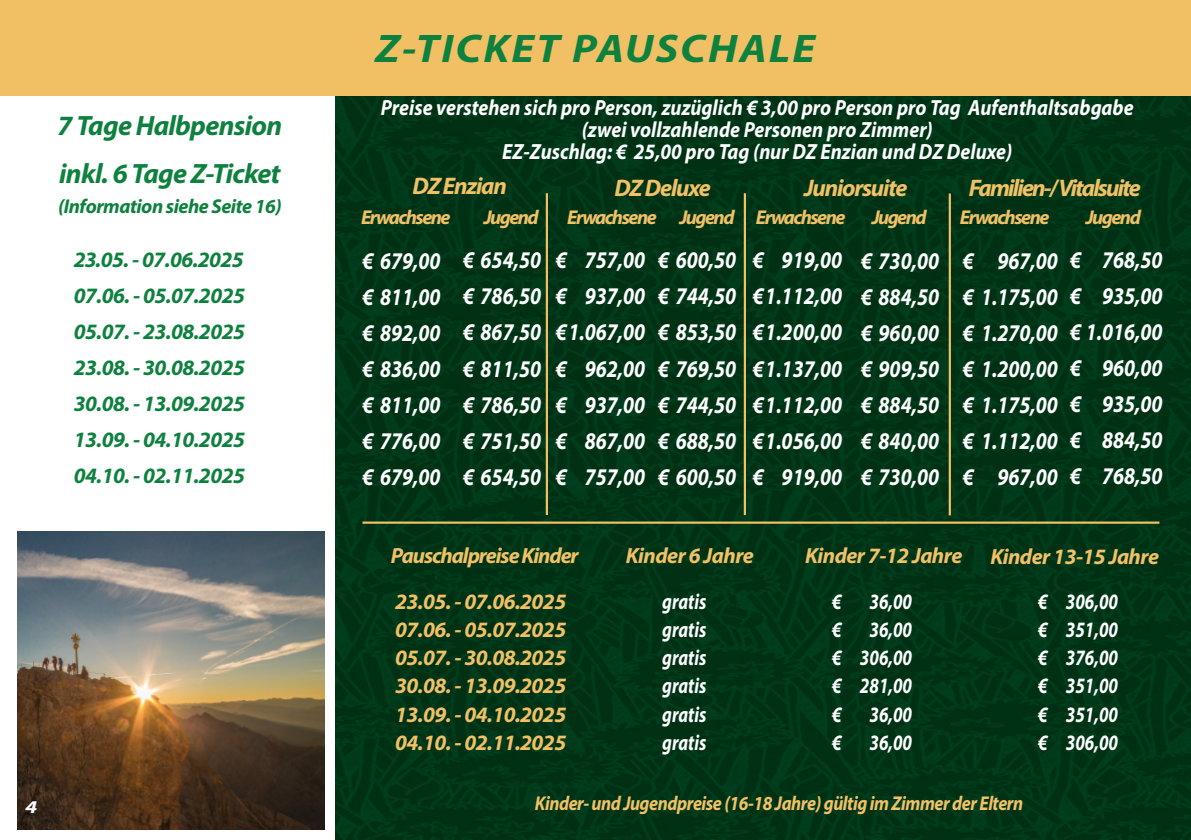
<style>
.page{position:relative;width:1191px;height:840px;background:#fff}
.page>*{position:absolute;margin:0;border:0;box-sizing:border-box;transform-origin:0 0}
.t1{font:italic 700 40px "Myriad Pro";letter-spacing:.05em;color:#0e813f;scale:1.1 1}
.t2{font:italic 700 28px/48px "Myriad Pro";letter-spacing:-.025em;color:#0e813f}
.t3{font:italic 700 24px/36px "Myriad Pro";color:#fff;text-align:justify;scale:.85 1}
.t4{font:italic 700 24px "Myriad Pro";letter-spacing:-.05em;color:#f2c165}
.t5{font:italic 700 24px "Myriad Pro";letter-spacing:-.075em;color:#f2c165}
.t6{font:italic 700 22px/21.6px "Myriad Pro";color:#fff;text-align:center;scale:.9 1}
.t7{font:italic 700 22px/36px "Myriad Pro";letter-spacing:-.025em;color:#0e813f;text-align:justify}
.t8{font:italic 700 22px/28px "Myriad Pro";color:#fff;text-align:justify;scale:.8 1}
.t9{font:italic 700 22px/28px "Myriad Pro";letter-spacing:-.025em;color:#f1c065;text-align:justify}
.t10{font:italic 700 22px "Myriad Pro";letter-spacing:-.025em;color:#f2c165}
.t11{font:italic 700 22px "Myriad Pro";letter-spacing:-.05em;color:#f2c165}
.t12{font:italic 700 20px "Myriad Pro";letter-spacing:-.075em;color:#f2c165}
.t13{font:italic 700 20px "Myriad Pro";letter-spacing:-.025em;color:#f2c165;scale:.9 1}
.t14{font:italic 700 20px "Myriad Pro";letter-spacing:-.025em;color:#0e813f}
.t15{font:italic 700 18px "Myriad Pro";color:#fff;scale:1.25 1}
</style>
<div class="page">
<img style="left:335px;top:95px;width:856px;height:744px">
<div style="left:0;top:0;width:1191px;height:95px;background:#f1c065"></div>
<hr style="left:546px;top:193px;width:2px;height:321px;background:#f2c165">
<hr style="left:362px;top:521px;width:797px;height:2px;background:#f2c165">
<hr style="left:744px;top:193px;width:2px;height:321px;background:#f2c165">
<hr style="left:948px;top:193px;width:3px;height:322px;background:#f2c165">
<img style="left:17px;top:531px;width:307px;height:297px">
<h1 class="t1" style="left:376px;top:32px;width:401px">Z-TICKET PAUSCHALE</h1>
<p class="t6" style="left:381px;top:99px;width:838px">Preise verstehen sich pro Person, zuzüglich € 3,00 pro Person pro Tag Aufenthaltsabgabe (zwei vollzahlende Personen pro Zimmer)<br>EZ-Zuschlag: € 25,00 pro Tag (nur DZ Enzian und DZ Deluxe)</p>
<p class="t2" style="left:58px;top:104px;width:226px">7 Tage Halbpension inkl. 6 Tage Z-Ticket</p>
<p class="t14" style="left:58px;top:198px;width:225px">(Information siehe Seite 16)</p>
<p class="t7" style="left:74px;top:243px;width:172px">23.05. - 07.06.2025<br>07.06. - 05.07.2025<br>05.07. - 23.08.2025<br>23.08. - 30.08.2025<br>30.08. - 13.09.2025<br>13.09. - 04.10.2025<br>04.10. - 02.11.2025</p>
<p class="t3" style="left:362px;top:244px;width:94px">€ 679,00 € 811,00 € 892,00 € 836,00 € 811,00 € 776,00 € 679,00</p>
<p class="t3" style="left:463px;top:244px;width:94px">€ 654,50 € 786,50 € 867,50 € 811,50 € 786,50 € 751,50 € 654,50</p>
<p class="t3" style="left:555px;top:244px;width:107px">€ 757,00 € 937,00 €1.067,00 € 962,00 € 937,00 € 867,00 € 757,00</p>
<p class="t3" style="left:658px;top:244px;width:94px">€ 600,50 € 744,50 € 853,50 € 769,50 € 744,50 € 688,50 € 600,50</p>
<p class="t3" style="left:752px;top:244px;width:107px">€ 919,00 €1.112,00 €1.200,00 €1.137,00 €1.112,00 €1.056,00 € 919,00</p>
<p class="t3" style="left:860px;top:244px;width:94px">€ 730,00 € 884,50 € 960,00 € 909,50 € 884,50 € 840,00 € 730,00</p>
<p class="t3" style="left:962px;top:244px;width:114px">€ 967,00 € 1.175,00 € 1.270,00 € 1.200,00 € 1.175,00 € 1.112,00 € 967,00</p>
<p class="t3" style="left:1070px;top:244px;width:110px">€ 768,50 € 935,00 € 1.016,00 € 960,00 € 935,00 € 884,50 € 768,50</p>
<p class="t4" style="left:412px;top:176px;width:96px">DZEnzian</p>
<p class="t4" style="left:614px;top:178px;width:98px">DZDeluxe</p>
<p class="t4" style="left:804px;top:178px;width:105px">Juniorsuite</p>
<p class="t5" style="left:969px;top:178px;width:173px">Familien-/Vitalsuite</p>
<p class="t12" style="left:361px;top:209px;width:91px">Erwachsene</p>
<p class="t12" style="left:484px;top:208px;width:57px">Jugend</p>
<p class="t12" style="left:567px;top:208px;width:280px">Erwachsene Jugend Erwachsene</p>
<p class="t12" style="left:871px;top:208px;width:57px">Jugend</p>
<p class="t12" style="left:960px;top:208px;width:91px">Erwachsene</p>
<p class="t12" style="left:1085px;top:208px;width:57px">Jugend</p>
<p class="t10" style="left:626px;top:546px;width:130px">Kinder 6 Jahre</p>
<p class="t10" style="left:805px;top:546px;width:159px">Kinder 7-12 Jahre</p>
<p class="t10" style="left:990px;top:547px;width:170px">Kinder 13-15 Jahre</p>
<p class="t11" style="left:391px;top:546px;width:189px">PauschalpreiseKinder</p>
<p class="t9" style="left:395px;top:589px;width:172px">23.05. - 07.06.2025<br>07.06. - 05.07.2025<br>05.07. - 30.08.2025<br>30.08. - 13.09.2025<br>13.09. - 04.10.2025<br>04.10. - 02.11.2025</p>
<p class="t8" style="left:1037px;top:589px;width:102px">€ 306,00 € 351,00 € 376,00 € 351,00 € 351,00 € 306,00</p>
<p class="t8" style="left:662px;top:589px;width:57px">gratis gratis gratis gratis gratis gratis</p>
<p class="t8" style="left:832px;top:589px;width:13px">€</p>
<p class="t8" style="left:869px;top:589px;width:55px">36,00</p>
<p class="t8" style="left:832px;top:617px;width:13px">€</p>
<p class="t8" style="left:832px;top:617px;width:102px;text-indent:38px">36,00 € 306,00 € 281,00 €</p>
<p class="t8" style="left:869px;top:701px;width:55px">36,00</p>
<p class="t8" style="left:832px;top:729px;width:13px">€</p>
<p class="t8" style="left:869px;top:729px;width:55px">36,00</p>
<p class="t15" style="left:25px;top:799px;width:11px">4</p>
<p class="t13" style="left:535px;top:794px;width:544px">Kinder- und Jugendpreise (16-18 Jahre) gültig im Zimmer der Eltern</p>
</div>
